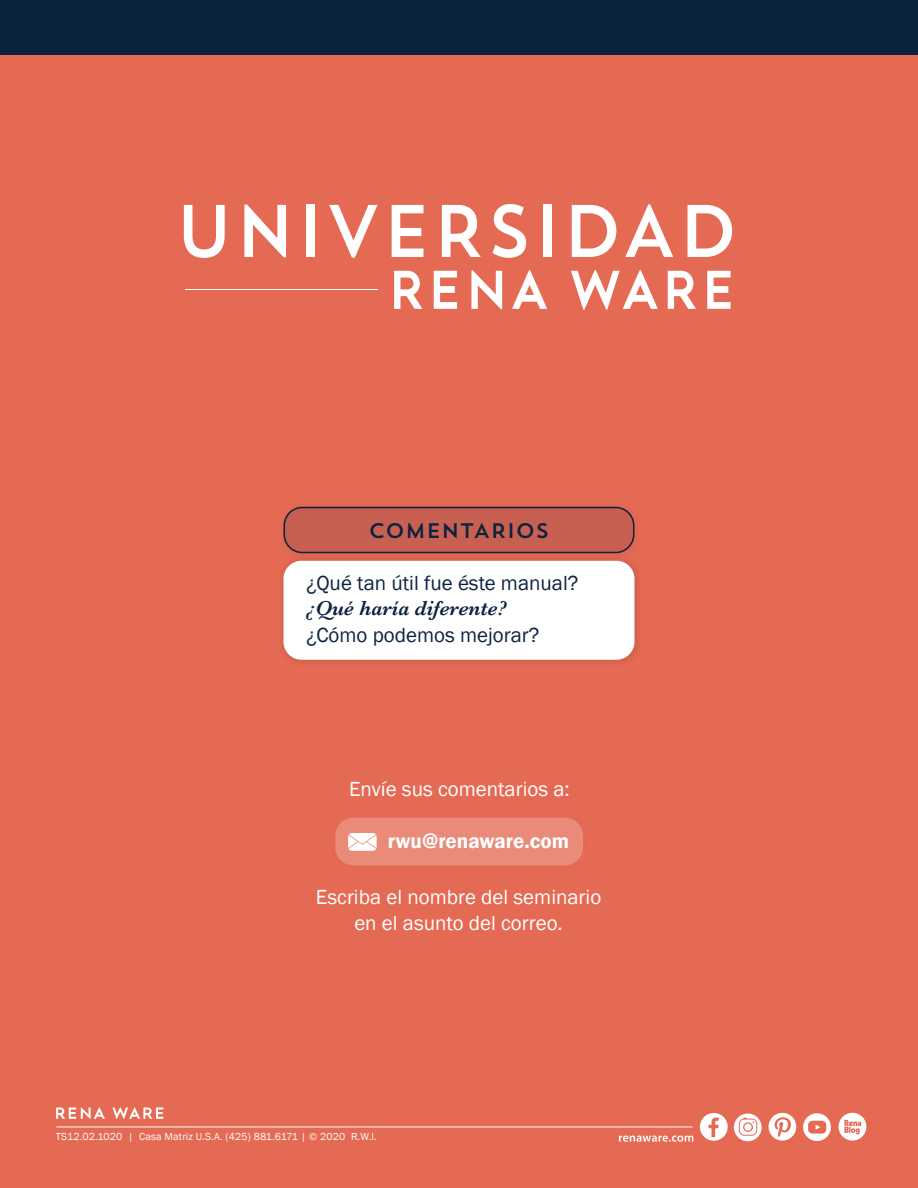
<style>
.page{position:relative;width:918px;height:1188px;background:#fff}
.page>*{position:absolute;margin:0;border:0;box-sizing:border-box;transform-origin:0 0}
.t1{font:21px/25.2px "Franklin Gothic";color:#fff;text-align:center}
.t2{font:21px "Franklin Gothic";color:#0c2340}
.t3{font:italic 600 21px "Baskerville";color:#0c2340}
.t4{font:600 21px "Franklin Gothic";color:#fff}
.t5{font:21px "Trend Sans One";color:#0c2340}
.t6{font:10.5px "Franklin Gothic";letter-spacing:.015em;color:#fff}
.s1{color:#173446}
</style>
<div class="page">
<div style="left:0;top:27px;width:918px;height:1161px;background:#e56a54"></div>
<div style="left:0;top:0;width:918px;height:54px;background:#0c2340"></div>
<svg style="left:619px;top:1136px;width:74px;height:6px"></svg>
<hr style="left:56px;top:1127px;width:637px;height:1px;background:#fff">
<svg style="left:700px;top:1113px;width:28px;height:28px"></svg>
<svg style="left:769px;top:1113px;width:27px;height:28px"></svg>
<svg style="left:734px;top:1114px;width:28px;height:27px"></svg>
<svg style="left:803px;top:1113px;width:28px;height:28px"></svg>
<svg style="left:839px;top:1113px;width:27px;height:28px"></svg>
<svg style="left:113px;top:1107px;width:50px;height:12px"></svg>
<svg style="left:56px;top:1107px;width:49px;height:12px"></svg>
<div style="left:276px;top:553px;width:368px;height:116px;background:#df6752"></div>
<div style="left:284px;top:561px;width:350px;height:99px;background:#fff;border-radius:18px"></div>
<div style="left:276px;top:499px;width:368px;height:63px;background:#e56a54"></div>
<div style="left:277px;top:500px;width:366px;height:63px;background:#000;opacity:.14"></div>
<div style="left:284px;top:507px;width:350px;height:46px;background:#c86051;border-radius:18px"></div>
<div style="left:335px;top:818px;width:248px;height:47px;background:#ea8b7a;border-radius:18px"></div>
<svg style="left:348px;top:833px;width:29px;height:18px"></svg>
<svg style="left:184px;top:205px;width:41px;height:53px"></svg>
<svg style="left:244px;top:205px;width:42px;height:52px"></svg>
<div style="left:306px;top:205px;width:9px;height:52px;background:#fff"></div>
<svg style="left:329px;top:205px;width:49px;height:53px"></svg>
<svg style="left:392px;top:205px;width:31px;height:52px"></svg>
<svg style="left:442px;top:205px;width:39px;height:52px"></svg>
<svg style="left:493px;top:204px;width:33px;height:54px"></svg>
<div style="left:543px;top:205px;width:8px;height:52px;background:#fff"></div>
<svg style="left:572px;top:205px;width:44px;height:52px"></svg>
<svg style="left:625px;top:204px;width:48px;height:53px"></svg>
<svg style="left:688px;top:205px;width:44px;height:52px"></svg>
<hr style="left:185px;top:289px;width:193px;height:1px;background:#fff">
<svg style="left:707px;top:271px;width:24px;height:38px"></svg>
<svg style="left:571px;top:270px;width:87px;height:40px"></svg>
<svg style="left:668px;top:271px;width:28px;height:38px"></svg>
<svg style="left:434px;top:271px;width:23px;height:38px"></svg>
<svg style="left:512px;top:270px;width:35px;height:39px"></svg>
<svg style="left:394px;top:271px;width:28px;height:38px"></svg>
<svg style="left:471px;top:270px;width:31px;height:40px"></svg>
<p class="t5" style="left:368px;top:517px;width:183px">COMENTARIOS</p>
<p class="t2" style="left:306px;top:570px;width:274px"><span class="s1">¿</span>Qué tan útil fue éste manual?</p>
<p class="t3" style="left:306px;top:594px;width:203px"><span class="s1">¿</span>Qué haría diferente?</p>
<p class="t2" style="left:306px;top:622px;width:235px"><span class="s1">¿</span>Cómo podemos mejorar?</p>
<p class="t1" style="left:349px;top:777px;width:222px">Envíe sus comentarios a:</p>
<p class="t4" style="left:388px;top:828px;width:183px">rwu@renaware.com</p>
<p class="t1" style="left:316px;top:885px;width:287px">Escriba el nombre del seminario en el asunto del correo.</p>
<p class="t6" style="left:56px;top:1130px;width:323px">TS12.02.1020 | Casa Matriz U.S.A. (425) 881.6171 | © 2020 R.W.I.</p>
</div>
